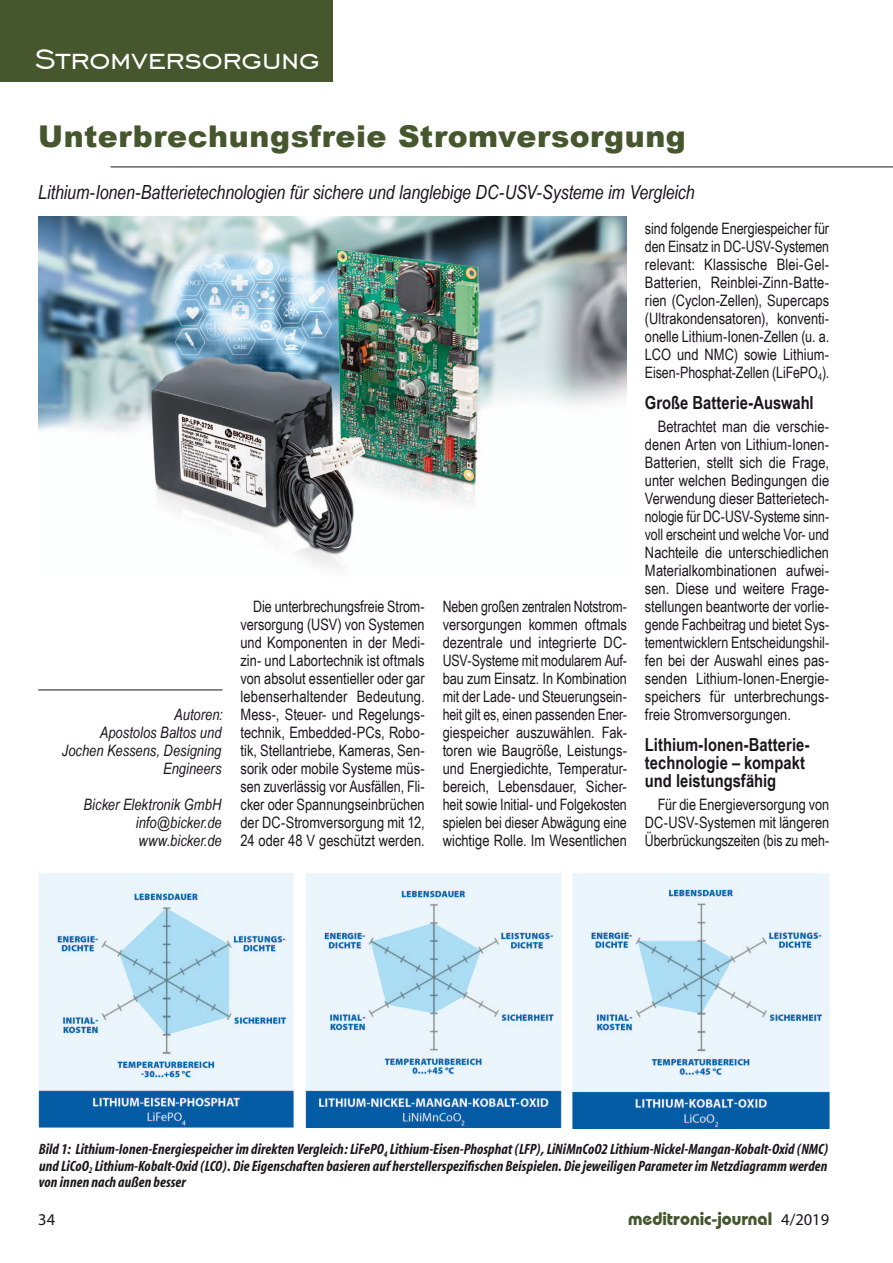
<style>
.page{position:relative;width:893px;height:1263px;background:#fff}
.page>*{position:absolute;margin:0;border:0;box-sizing:border-box;transform-origin:0 0}
.t1{font:36px "Engravers Gothic BT";letter-spacing:-.01em;color:#fff}
.t2{font:900 30px "Arial";letter-spacing:.02em;color:#46562d}
.t3{font:italic 19.5px "Arial Narrow";letter-spacing:-.005em;color:#1a171c}
.t4{font:700 18px/18px "Arial Narrow";color:#1a171c}
.t5{font:700 18px "Bauhaus IT Cby BT";color:#46562d}
.t6{font:16.5px "Myriad Pro";color:#1a171c}
.t7{font:15.75px/18px "Arial Narrow";color:#1a171c;text-align:justify}
.t8{font:15.75px/18px "Arial Narrow";color:#1a171c;text-align:justify;scale:.95 1}
.t9{font:italic 15.75px/18px "Arial Narrow";color:#1a171c;text-align:right}
.t10{font:italic 700 condensed 15px/16.5px "Myriad";letter-spacing:.01em;color:#1a171c;text-align:justify}
.s1{font-family:"Myriad Pro";font-weight:400;font-size:16.5px;color:#1a171c}
</style>
<div class="page">
<div style="left:0;top:0;width:333px;height:82px;background:#46562d"></div>
<hr style="left:111px;top:167px;width:782px;height:1px;background:#1a171c">
<hr style="left:38px;top:689px;width:184px;height:1px;background:#1a171c">
<img style="left:38px;top:874px;width:256px;height:254px">
<img style="left:306px;top:874px;width:255px;height:254px">
<img style="left:573px;top:874px;width:256px;height:254px">
<img style="left:38px;top:216px;width:589px;height:353px">
<h1 class="t1" style="left:35px;top:39px;width:286px">Stromversorgung</h1>
<h2 class="t2" style="left:38px;top:115px;width:649px">Unterbrechungsfreie Stromversorgung</h2>
<p class="t3" style="left:38px;top:179px;width:658px">Lithium-Ionen-Batterietechnologien für sichere und langlebige DC-USV-Systeme im Vergleich</p>
<p class="t9" style="left:62px;top:705px;width:163px">Autoren:<br>Apostolos Baltos und<br>Jochen Kessens, Designing<br>Engineers</p>
<p class="t9" style="left:136px;top:795px;width:87px;text-align:justify;text-indent:-52px">Bicker Elektronik GmbH info@bicker.de www.bicker.de</p>
<p class="t7" style="left:240px;top:597px;width:186px;text-indent:13px">Die unterbrechungsfreie Strom&shy;versorgung (USV) von Systemen und Komponenten in der Medi&shy;zin- und Labortechnik ist oftmals von absolut essentieller oder gar lebenserhaltender Bedeutung.<br>Mess-, Steuer- und Regelungs&shy;technik, Embedded-PCs, Robo&shy;tik, Stellantriebe, Kameras, Sen&shy;sorik oder mobile Systeme müs&shy;sen zuverlässig vor Ausfällen, Fli&shy;cker oder Spannungseinbrüchen der DC-Stromversorgung mit 12, 24 oder 48 V geschützt werden.</p>
<p class="t8" style="left:443px;top:597px;width:195px">Neben großen zentralen Notstrom&shy;versorgungen kommen oftmals dezentrale und integrierte DC-USV-Systeme mit modularem Auf&shy;bau zum Einsatz. In Kombination mit der Lade- und Steuerungsein&shy;heit gilt es, einen passenden Ener&shy;giespeicher auszuwählen. Fak&shy;toren wie Baugröße, Leistungs&shy;und Energiedichte, Temperatur&shy;bereich, Lebensdauer, Sicher&shy;heit sowie Initial- und Folgekosten spielen bei dieser Abwägung eine wichtige Rolle. Im Wesentlichen</p>
<p class="t7" style="left:645px;top:219px;width:186px">sind folgende Energiespeicher für den Einsatz in DC-USV-Systemen relevant: Klassische Blei-Gel-Batterien, Reinblei-Zinn-Batte&shy;rien (Cyclon-Zellen), Supercaps (Ultrakondensatoren), konventi&shy;onelle Lithium-Ionen-Zellen (u. a.<br>LCO und NMC) sowie Lithium-Eisen-Phosphat-Zellen (LiFePO<sub>4</sub>).</p>
<p class="t4" style="left:645px;top:393px;width:170px">Große Batterie-Auswahl</p>
<p class="t7" style="left:645px;top:417px;width:186px;text-indent:13px">Betrachtet man die verschie&shy;denen Arten von Lithium-Ionen-Batterien, stellt sich die Frage, unter welchen Bedingungen die Verwendung dieser Batterietech&shy;nologie für DC-USV-Systeme sinn&shy;voll erscheint und welche Vor- und Nachteile die unterschiedlichen Materialkombinationen aufwei&shy;sen. Diese und weitere Frage&shy;stellungen beantworte der vorlie&shy;gende Fachbeitrag und bietet Sys&shy;tementwicklern Entscheidungshil&shy;fen bei der Auswahl eines pas&shy;senden Lithium-Ionen-Energie&shy;speichers für unterbrechungs&shy;freie Stromversorgungen.</p>
<p class="t4" style="left:645px;top:735px;width:166px">Lithium-Ionen-Batterie&shy;technologie – kompakt und leistungsfähig</p>
<p class="t7" style="left:645px;top:795px;width:186px;text-indent:13px">Für die Energieversorgung von DC-USV-Systemen mit längeren Überbrückungszeiten (bis zu meh-</p>
<p class="t10" style="left:39px;top:1142px;width:791px">Bild 1: Lithium-Ionen-Energiespeicher imdirekten Vergleich:LiFePO<sub>4</sub> Lithium-Eisen-Phosphat (LFP),LiNiMnCoO2 Lithium-Nickel-Mangan-Kobalt-Oxid (NMC) und LiCoO<sub>2</sub> Lithium-Kobalt-Oxid (LCO). DieEigenschaften basieren auf herstellerspezifischen Beispielen. Diejeweiligen Parameter imNetzdiagrammwerden von innen nach außen besser</p>
<p class="t6" style="left:38px;top:1209px;width:18px">34</p>
<p class="t5" style="left:628px;top:1207px;width:203px">meditronic-journal <span class="s1">4/2019</span></p>
</div>
